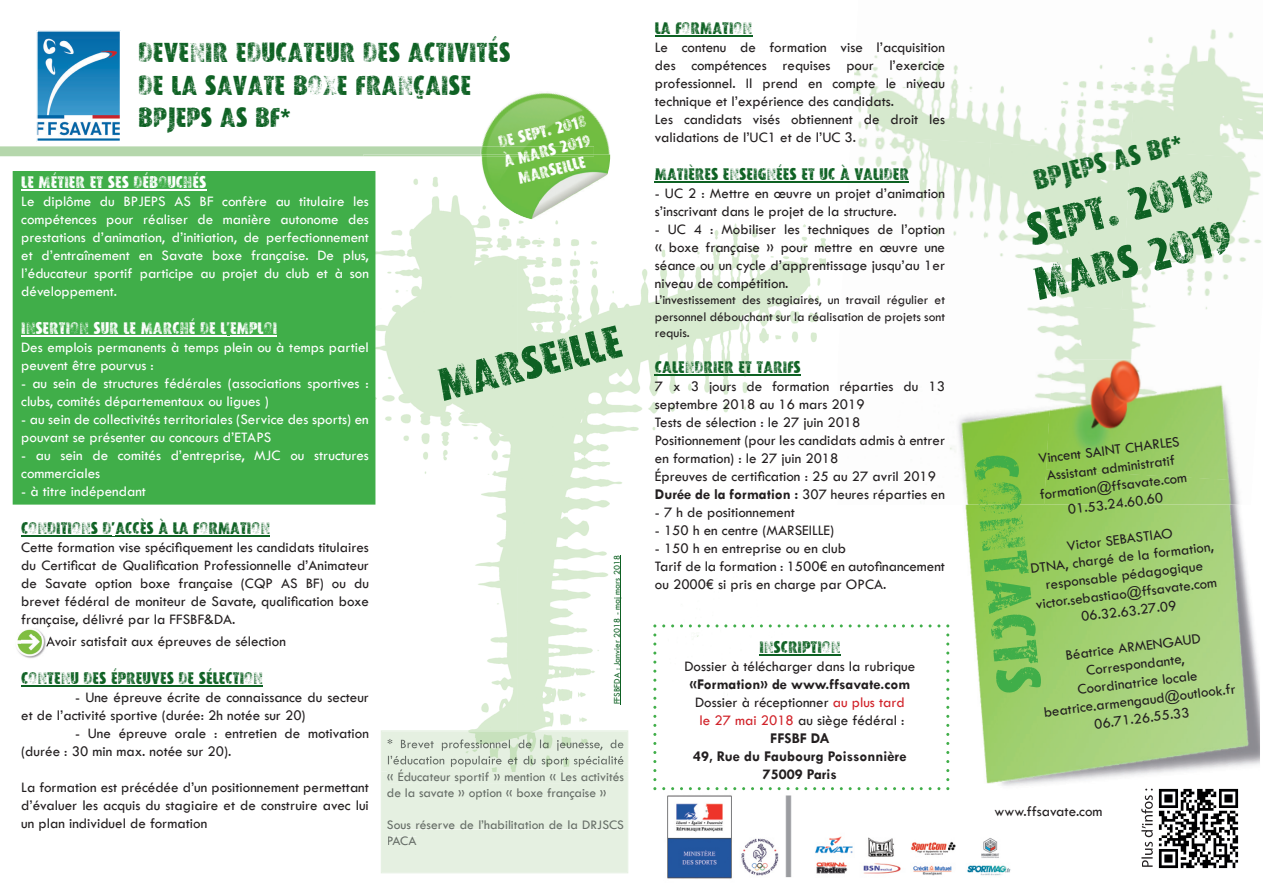
<style>
.page{position:relative;width:1263px;height:893px;background:#fff}
.page>*{position:absolute;margin:0;border:0;box-sizing:border-box;transform-origin:0 0}
.t1{font:45px/54px "VTKSWORKER";color:#0e6123}
.t2{font:27px/32.4px "VTKSWORKER";color:#0e6123}
.t3{font:16.5px "VTKSWORKER";color:#0e6123}
.t4{font:16.5px/19.8px "VTKSWORKER";color:#fff;text-align:center}
.t5{font:15px/18px "Tw Cen";color:#231f20}
.t6{font:15px/18px "Tw Cen";color:#fff}
.t7{font:700 15px/18px "Tw Cen";color:#231f20;text-align:center}
.t8{font:13.5px/16.2px "Tw Cen";color:#676e68}
.t9{font:13.5px/16.2px "Tw Cen";color:#231f20;text-align:justify}
.t10{font:9px "Tw Cen";color:#0e6123}
.s1{font-family:"Broadway"}
.s2{font-family:"Carbon Phyber"}
.s3{font-family:"Carbon Bl"}
.s4{font-weight:700}
.s5{font-weight:400}
.s6{font-weight:400;color:#d1232a}
</style>
<div class="page">
<img style="left:363px;top:156px;width:154px;height:574px">
<img style="left:569px;top:155px;width:256px;height:569px">
<img style="left:517px;top:218px;width:52px;height:512px">
<img style="left:1139px;top:29px;width:124px;height:122px">
<img style="left:999px;top:65px;width:140px;height:86px">
<img style="left:853px;top:55px;width:146px;height:88px">
<img style="left:1131px;top:151px;width:131px;height:142px">
<img style="left:991px;top:143px;width:140px;height:150px">
<img style="left:842px;top:135px;width:149px;height:103px">
<img style="left:1027px;top:293px;width:183px;height:67px">
<img style="left:1027px;top:346px;width:53px;height:14px">
<svg style="left:0;top:30px;width:480px;height:126px"></svg>
<img style="left:482px;top:92px;width:128px;height:63px">
<img style="left:480px;top:146px;width:114px;height:72px">
<div style="left:381px;top:771px;width:247px;height:102px;background:#e5f0e1"></div>
<img style="left:381px;top:730px;width:247px;height:41px">
<img style="left:663px;top:790px;width:348px;height:89px">
<hr style="left:620px;top:555px;width:1px;height:149px;background:#0e6123">
<img style="left:949px;top:505px;width:311px;height:281px">
<img style="left:1052px;top:360px;width:184px;height:109px">
<img style="left:950px;top:373px;width:102px;height:132px">
<img style="left:1044px;top:469px;width:196px;height:36px">
<div style="left:13px;top:171px;width:362px;height:334px;background:#40ae49"></div>
<hr style="left:21px;top:190px;width:185px;height:1px;background:#fff">
<hr style="left:21px;top:335px;width:205px;height:2px;background:#fff">
<hr style="left:230px;top:335px;width:47px;height:2px;background:#fff">
<hr style="left:21px;top:535px;width:91px;height:1px;background:#0e6123">
<hr style="left:115px;top:535px;width:155px;height:1px;background:#0e6123">
<hr style="left:21px;top:685px;width:242px;height:1px;background:#0e6123">
<img style="left:387px;top:739px;width:237px;height:12px">
<img style="left:388px;top:756px;width:236px;height:11px">
<div style="left:387px;top:771px;width:237px;height:12px;background:#e5f0e1"></div>
<img style="left:387px;top:769px;width:237px;height:2px">
<div style="left:388px;top:788px;width:218px;height:11px;background:#e5f0e1"></div>
<div style="left:387px;top:820px;width:237px;height:9px;background:#e5f0e1"></div>
<div style="left:388px;top:837px;width:28px;height:9px;background:#e5f0e1"></div>
<hr style="left:655px;top:35px;width:97px;height:2px;background:#0e6123">
<hr style="left:655px;top:181px;width:254px;height:1px;background:#0e6123">
<hr style="left:655px;top:374px;width:146px;height:1px;background:#0e6123">
<img style="left:1148px;top:779px;width:100px;height:90px">
<svg style="left:974px;top:455px;width:67px;height:238px;background:#7dc251"></svg>
<svg style="left:1141px;top:789px;width:12px;height:78px"></svg>
<svg style="left:653px;top:624px;width:296px;height:166px"></svg>
<img style="left:17px;top:627px;width:31px;height:31px">
<img style="left:21px;top:637px;width:27px;height:12px">
<h2 class="t2" style="left:138px;top:37px;width:374px">DEVENIR EDUCATEUR DES ACTIVITÉS<br>DE LA SAVATE BOXE FRANÇAISE<br>BPJEPS AS BF<span class="s1">*</span></h2>
<p class="t4" style="left:496px;top:133px;width:91px;rotate:-14deg">DE SEPT. 2018<br>À MARS 2019<br>MARSEILLE</p>
<p class="t4" style="left:21px;top:173px;width:187px">LE MÉTIER ET SES DÉBOUCHÉS</p>
<p class="t6" style="left:21px;top:193px;width:349px;text-align:justify">Le diplôme du BPJEPS AS BF confère au titulaire les compétences pour réaliser de manière autonome des prestations d’animation, d’initiation, de perfectionnement et d’entraînement en Savate boxe française. De plus, l’éducateur sportif participe au projet du club et à son développement.</p>
<p class="t4" style="left:21px;top:319px;width:257px">INSERTION SUR LE MARCHÉ DE L<span class="s2">’</span>EMPLOI</p>
<p class="t6" style="left:21px;top:338px;width:349px">Des emplois permanents à temps plein ou à temps partiel peuvent être pourvus :</p>
<p class="t6" style="left:21px;top:374px;width:349px">- au sein de structures fédérales (associations sportives : clubs, comités départementaux ou ligues )</p>
<p class="t6" style="left:21px;top:410px;width:349px">- au sein de collectivités territoriales (Service des sports) en pouvant se présenter au concours d’ETAPS</p>
<p class="t6" style="left:21px;top:446px;width:349px">- au sein de comités d’entreprise, MJC ou structures commerciales</p>
<p class="t6" style="left:21px;top:482px;width:126px">- à titre indépendant</p>
<p class="t3" style="left:21px;top:519px;width:250px">CONDITIONS D<span class="s3">’</span>ACCÈS À LA FORMATION</p>
<p class="t5" style="left:21px;top:538px;width:349px;text-align:justify">Cette formation vise spécifiquement les candidats titulaires du Certificat de Qualification Professionnelle d’Animateur de Savate option boxe française (CQP AS BF) ou du brevet fédéral de moniteur de Savate, qualification boxe française, délivré par la FFSBF&amp;DA.</p>
<p class="t5" style="left:46px;top:633px;width:241px">Avoir satisfait aux épreuves de sélection</p>
<p class="t3" style="left:21px;top:669px;width:243px">CONTENU DES ÉPREUVES DE SÉLECTION</p>
<p class="t5" style="left:21px;top:688px;width:349px;text-indent:54px">- Une épreuve écrite de connaissance du secteur et de l’activité sportive (durée: 2h notée sur 20)</p>
<p class="t5" style="left:21px;top:724px;width:349px;text-indent:54px">- Une épreuve orale : entretien de motivation (durée : 30 min max. notée sur 20).</p>
<p class="t5" style="left:21px;top:778px;width:349px;text-align:justify">La formation est précédée d’un positionnement permettant d’évaluer les acquis du stagiaire et de construire avec lui un plan individuel de formation</p>
<h1 class="t1" style="left:432px;top:360px;width:189px;rotate:-14deg">MARSEILLE</h1>
<p class="t10" style="left:611px;top:704px;width:151px;rotate:-90deg">FFSBFDA : Janvier 2018 - maj mars 2018</p>
<p class="t8" style="left:387px;top:768px;width:239px">« Éducateur sportif » mention « Les activités de la savate » option « boxe française »</p>
<p class="t8" style="left:387px;top:817px;width:239px">Sous réserve de l’habilitation de la DRJSCS<br>PACA</p>
<p class="t3" style="left:655px;top:19px;width:99px">LA FORMATION</p>
<p class="t5" style="left:655px;top:39px;width:292px">Le contenu de formation vise l’acquisition des compétences requises pour l’exercice professionnel. Il prend en compte le niveau technique et l’expérience des candidats.<br>Les candidats visés obtiennent de droit les validations de l’UC1 et de l’UC 3.</p>
<p class="t3" style="left:655px;top:165px;width:256px">MATIÈRES ENSEIGNÉES ET UC À VALIDER</p>
<p class="t5" style="left:655px;top:184px;width:292px">- UC 2 : Mettre en œuvre un projet d’animation s’inscrivant dans le projet de la structure.</p>
<p class="t5" style="left:655px;top:220px;width:292px;text-align:justify">- UC 4 : Mobiliser les techniques de l’option « boxe française » pour mettre en œuvre une séance ou un cycle d’apprentissage jusqu’au 1er niveau de compétition.</p>
<p class="t9" style="left:655px;top:292px;width:292px">L’investissement des stagiaires, un travail régulier et personnel débouchant sur la réalisation de projets sont requis.</p>
<p class="t3" style="left:655px;top:357px;width:147px">CALENDRIER ET TARIFS</p>
<p class="t5" style="left:655px;top:377px;width:292px">7 x 3 jours de formation réparties du 13 septembre 2018 au 16 mars 2019<br>Tests de sélection : le 27 juin 2018<br>Positionnement (pour les candidats admis à entrer en formation) : le 27 juin 2018<br>Épreuves de certification : 25 au 27 avril 2019<br><span class="s4">Durée de la formation :</span> 307 heures réparties en</p>
<p class="t5" style="left:655px;top:503px;width:141px">- 7 h de positionnement</p>
<p class="t5" style="left:655px;top:521px;width:181px">- 150 h en centre (MARSEILLE)</p>
<p class="t5" style="left:655px;top:539px;width:292px">- 150 h en entreprise ou en club<br>Tarif de la formation : 1500€ en autofinancement ou 2000€ si pris en charge par OPCA.</p>
<p class="t3" style="left:759px;top:638px;width:83px">INSCRIPTION</p>
<p class="t5" style="left:684px;top:657px;width:232px">Dossier à télécharger dans la rubrique</p>
<p class="t7" style="left:689px;top:675px;width:222px">«Formation» de www.ffsavate.com<br><span class="s5">Dossier à réceptionner</span> <span class="s6">au plus tard le 27 mai 2018</span> <span class="s5">au siège fédéral :<br></span>FFSBF DA<br>49, Rue du Faubourg Poissonnière<br>75009 Paris</p>
<h2 class="t2" style="left:1030px;top:165px;width:154px;rotate:-14deg">BPJEPS AS BF<span class="s1">*</span></h2>
<h1 class="t1" style="left:1015px;top:207px;width:204px;rotate:-14deg">SEPT. 2018<br>MARS 2019</h1>
<p class="t5" style="left:1034px;top:450px;width:150px;text-align:center;rotate:-7deg">Vincent SAINT CHARLES<br>Assistant administratif formation@ffsavate.com<br>01.53.24.60.60</p>
<p class="t5" style="left:1027px;top:542px;width:186px;text-align:center;rotate:-7deg">Victor SEBASTIAO<br>DTNA, chargé de la formation, responsable pédagogique victor.sebastiao@ffsavate.com<br>06.32.63.27.09</p>
<p class="t5" style="left:1036px;top:649px;width:195px;text-align:center;rotate:-7deg">Béatrice ARMENGAUD<br>Correspondante,<br>Coordinatrice locale beatrice.armengaud@outlook.fr<br>06.71.26.55.33</p>
<p class="t5" style="left:994px;top:802px;width:110px">www.ffsavate.com</p>
</div>
